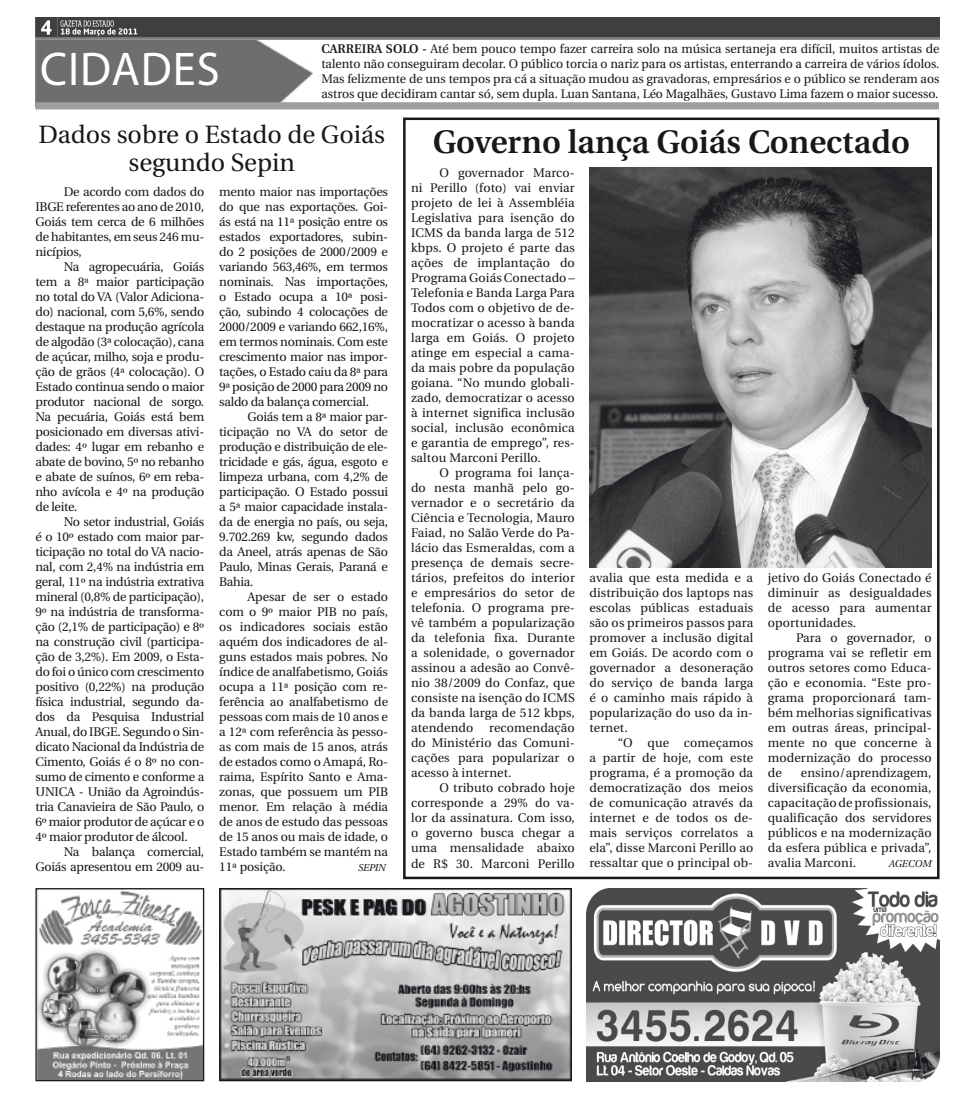
<style>
.page{position:relative;width:975px;height:1099px;background:#fff}
.page>*{position:absolute;margin:0;border:0;box-sizing:border-box;transform-origin:0 0}
.t1{font:47.5px "Myriad Pro";letter-spacing:.02em;color:#fff}
.Corpo_de_Texto{font:600 32.5px "Utopia";color:#1a171c}
.Corpo_de_Texto-2{font:25px/27.5px "Utopia";color:#1a171c;text-align:center}
.Corpo_de_Texto-3{font:12.5px/15px "Utopia";letter-spacing:.005em;color:#1a171c;text-align:justify}
.Corpo_de_Texto-4{font:12.5px/15px "Utopia";letter-spacing:-.02em;color:#1a171c;text-align:right}
.t2{font:italic 10px "Utopia";letter-spacing:-.01em;color:#1a171c}
.s1{font-weight:600}
</style>
<div class="page">
<img style="left:35px;top:40px;width:277px;height:62px">
<img style="left:35px;top:18px;width:904px;height:22px">
<div style="left:35px;top:102px;width:903px;height:7px;background:#9d9ea0"></div>
<img style="left:586px;top:888px;width:353px;height:193px">
<img style="left:221px;top:890px;width:349px;height:189px">
<div style="left:219px;top:888px;width:353px;height:193px;border:1px solid #1a171c"></div>
<img style="left:37px;top:890px;width:165px;height:189px">
<div style="left:35px;top:888px;width:169px;height:193px;border:1px solid #1a171c"></div>
<img style="left:589px;top:168px;width:342px;height:399px">
<p class="t1" style="left:40px;top:40px;width:181px">CIDADES</p>
<p class="Corpo_de_Texto-3" style="left:321px;top:41px;width:619px"><span class="s1">CARREIRA SOLO -</span> Até bem pouco tempo fazer carreira solo na música sertaneja era difícil, muitos artistas de talento não conseguiram decolar. O público torcia o nariz para os artistas, enterrando a carreira de vários ídolos.<br>Mas felizmente de uns tempos pra cá a situação mudou as gravadoras, empresários e o público se renderam aos astros que decidiram cantar só, sem dupla. Luan Santana, Léo Magalhães, Gustavo Lima fazem o maior sucesso.</p>
<p class="Corpo_de_Texto" style="left:432px;top:124px;width:478px">Governo lança Goiás Conectado</p>
<p class="Corpo_de_Texto-3" style="left:411px;top:166px;width:165px;text-indent:28px">O governador Marco&shy;ni Perillo (foto) vai enviar projeto de lei à Assembléia Legislativa para isenção do ICMS da banda larga de 512 kbps. O projeto é parte das ações de implantação do Programa Goiás Conectado – Telefonia e Banda Larga Para Todos com o objetivo de de&shy;mocratizar o acesso à banda larga em Goiás. O projeto atinge em especial a cama&shy;da mais pobre da população goiana. “No mundo globali&shy;zado, democratizar o acesso à internet significa inclusão social, inclusão econômica e garantia de emprego”, res&shy;saltou Marconi Perillo.</p>
<p class="Corpo_de_Texto-3" style="left:411px;top:466px;width:165px;text-indent:28px">O programa foi lança&shy;do nesta manhã pelo go&shy;vernador e o secretário da Ciência e Tecnologia, Mauro Faiad, no Salão Verde do Pa&shy;lácio das Esmeraldas, com a presença de demais secre&shy;tários, prefeitos do interior e empresários do setor de telefonia. O programa pre&shy;vê também a popularização da telefonia fixa. Durante a solenidade, o governador assinou a adesão ao Convê&shy;nio 38/2009 do Confaz, que consiste na isenção do ICMS da banda larga de 512 kbps, atendendo</p>
<p class="Corpo_de_Texto-2" style="left:38px;top:121px;width:348px">Dados sobre o Estado de Goiás segundo Sepin</p>
<p class="Corpo_de_Texto-3" style="left:35px;top:184px;width:170px;text-indent:28px">De acordo com dados do IBGE referentes ao ano de 2010, Goiás tem cerca de 6 milhões de habitantes, em seus 246 mu&shy;nicípios,</p>
<p class="Corpo_de_Texto-3" style="left:35px;top:259px;width:170px;text-indent:28px">Na agropecuária, Goiás tem a 8ª maior participação no total do VA (Valor Adiciona&shy;do) nacional, com 5,6%, sendo destaque na produção agrícola de algodão (3ª colocação), cana de açúcar, milho, soja e produ&shy;ção de grãos (4ª colocação). O Estado continua sendo o maior produtor nacional de sorgo.<br>Na pecuária, Goiás está bem posicionado em diversas ativi&shy;dades: 4º lugar em rebanho e abate de bovino, 5º no rebanho e abate de suínos, 6º em reba&shy;nho avícola e 4º na produção de leite.</p>
<p class="Corpo_de_Texto-3" style="left:35px;top:514px;width:170px;text-indent:28px">No setor industrial, Goiás é o 10º estado com maior par&shy;ticipação no total do VA nacio&shy;nal, com 2,4% na indústria em geral, 11º na indústria extrativa mineral (0,8% de participação), 9º na indústria de transforma&shy;ção (2,1% de participação) e 8º na construção civil (participa&shy;ção de 3,2%). Em 2009, o Esta&shy;do foi o único com crescimento positivo (0,22%) na produção física industrial, segundo da&shy;dos da Pesquisa Industrial Anual, do IBGE. Segundo o Sin&shy;dicato Nacional da Indústria de Cimento, Goiás é o 8º no con&shy;sumo de cimento e conforme a UNICA - União da Agroindús&shy;tria Canavieira de São Paulo, o 6º maior produtor de açúcar e o 4º maior produtor de álcool.</p>
<p class="Corpo_de_Texto-4" style="left:35px;top:844px;width:170px">Na balança comercial,<br>Goiás apresentou em 2009 au-</p>
<p class="Corpo_de_Texto-3" style="left:219px;top:184px;width:170px">mento maior nas importações do que nas exportações. Goi&shy;ás está na 11ª posição entre os estados exportadores, subin&shy;do 2 posições de 2000/2009 e variando 563,46%, em termos nominais. Nas importações, o Estado ocupa a 10ª posi&shy;ção, subindo 4 colocações de 2000/2009 e variando 662,16%, em termos nominais. Com este crescimento maior nas impor&shy;tações, o Estado caiu da 8ª para 9ª posição de 2000 para 2009 no saldo da balança comercial.</p>
<p class="Corpo_de_Texto-3" style="left:219px;top:409px;width:170px;text-indent:28px">Goiás tem a 8ª maior par&shy;ticipação no VA do setor de produção e distribuição de ele&shy;tricidade e gás, água, esgoto e limpeza urbana, com 4,2% de participação. O Estado possui a 5ª maior capacidade instala&shy;da de energia no país, ou seja, 9.702.269 kw, segundo dados da Aneel, atrás apenas de São Paulo, Minas Gerais, Paraná e Bahia.</p>
<p class="Corpo_de_Texto-3" style="left:219px;top:589px;width:170px;text-indent:28px">Apesar de ser o estado com o 9º maior PIB no país, os indicadores sociais estão aquém dos indicadores de al&shy;guns estados mais pobres. No índice de analfabetismo, Goiás ocupa a 11ª posição com re&shy;ferência ao analfabetismo de pessoas com mais de 10 anos e a 12ª com referência às pesso&shy;as com mais de 15 anos, atrás de estados como o Amapá, Ro&shy;raima, Espírito Santo e Ama&shy;zonas, que possuem um PIB menor. Em relação à média de anos de estudo das pessoas de 15 anos ou mais de idade, o Estado também se mantém na 11ª posição.</p>
<p class="Corpo_de_Texto-3" style="left:589px;top:570px;width:165px">avalia que esta medida e a distribuição dos laptops nas escolas públicas estaduais são os primeiros passos para promover a inclusão digital em Goiás. De acordo com o governador a desoneração do serviço de banda larga é o caminho mais rápido à popularização do uso da in&shy;ternet.</p>
<p class="Corpo_de_Texto-3" style="left:589px;top:735px;width:165px;text-indent:28px">“O que começamos a partir de hoje, com este programa, é a promoção da democratização dos meios de comunicação através da internet e de todos os de&shy;mais serviços correlatos a ela”, disse Marconi Perillo ao ressaltar que o principal ob-</p>
<p class="Corpo_de_Texto-3" style="left:767px;top:570px;width:165px">jetivo do Goiás Conectado é diminuir as desigualdades de acesso para aumentar oportunidades.</p>
<p class="Corpo_de_Texto-3" style="left:767px;top:630px;width:165px;text-indent:28px">Para o governador, o programa vai se refletir em outros setores como Educa&shy;ção e economia. “Este pro&shy;grama proporcionará tam&shy;bém melhorias significativas em outras áreas, principal&shy;mente no que concerne à modernização do processo de</p>
<p class="Corpo_de_Texto-3" style="left:411px;top:721px;width:165px;text-indent:78px">recomendação do Ministério das Comuni&shy;cações para popularizar o acesso à internet.</p>
<p class="Corpo_de_Texto-3" style="left:411px;top:781px;width:165px;text-indent:28px">O tributo cobrado hoje corresponde a 29% do va&shy;lor da assinatura. Com isso, o governo busca chegar a uma mensalidade abaixo de R$ 30. Marconi Perillo</p>
<p class="Corpo_de_Texto-3" style="left:767px;top:765px;width:165px;text-indent:33px">ensino/aprendizagem, diversificação da economia, capacitação de profissionais, qualificação dos servidores públicos e na modernização da esfera pública e privada”, avalia Marconi.</p>
<p class="t2" style="left:888px;top:858px;width:44px">AGECOM</p>
<p class="t2" style="left:358px;top:862px;width:29px">SEPIN</p>
</div>
